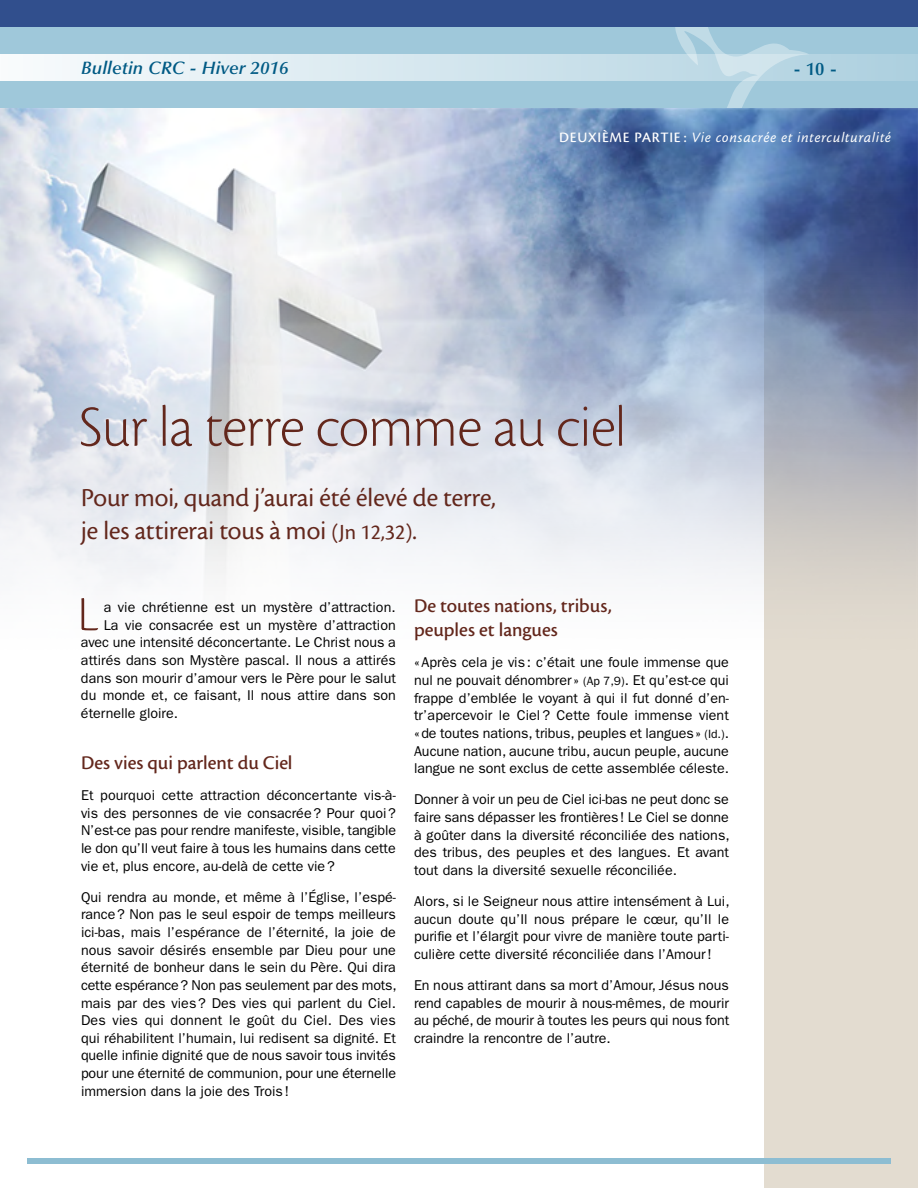
<style>
.page{position:relative;width:918px;height:1188px;background:#fff}
.page>*{position:absolute;margin:0;border:0;box-sizing:border-box;transform-origin:0 0}
.t1{font:60px "Cronos MM 250 39";color:#63271c}
.t2{font:51px "Cronos MM 250 34";color:#63271c}
.t3{font:27px/32.4px "Cronos MM 408 18";color:#63271c}
.t4{font:20.25px/24.3px "Cronos MM 479 13";color:#63271c}
.t5{font:italic 600 18px "Optima";letter-spacing:.01em;color:#005a84}
.t6{font:600 18px "Optima";color:#005a84}
.t7{font:15px "Cronos MM It 408 10";letter-spacing:.05em;color:#fff}
.t8{font:14.25px/17.7px "Franklin Gothic";color:#000;text-align:justify}
.s1{font-family:"Cronos MM 479 10"}
.s2{font-family:"Cronos MM 408 15";font-size:22.5px}
.s3{font-size:12px}
</style>
<div class="page">
<div style="left:765px;top:0;width:153px;height:1188px;background:#e3dcd0"></div>
<img style="left:0;top:108px;width:918px;height:575px">
<div style="left:0;top:0;width:918px;height:73px;background:#314f8d"></div>
<div style="left:27px;top:1158px;width:864px;height:6px;background:#8dbdd2"></div>
<div style="left:0;top:27px;width:918px;height:81px;background:#9fc8da"></div>
<svg style="left:675px;top:27px;width:133px;height:81px"></svg>
<svg style="left:0;top:54px;width:918px;height:27px;background:#d4e6ee"></svg>
<p class="t5" style="left:81px;top:57px;width:209px">Bulletin CRC - Hiver 2016</p>
<p class="t6" style="left:793px;top:58px;width:45px">- 10 -</p>
<p class="t7" style="left:559px;top:129px;width:333px"><span class="s1">DEUXIÈME PARTIE :</span> Vie consacrée et interculturalité</p>
<h1 class="t1" style="left:79px;top:396px;width:549px">Sur la terre comme au ciel</h1>
<h3 class="t3" style="left:81px;top:482px;width:417px">Pour moi, quand j’aurai été élevé de terre, je les attirerai tous à moi <span class="s2">(Jn 12,32)</span>.</h3>
<h2 class="t2" style="left:78px;top:588px;width:22px">L</h2>
<p class="t8" style="left:104px;top:598px;width:294px">a vie chrétienne est un mystère d’attraction.</p>
<p class="t8" style="left:104px;top:616px;width:294px">La vie consacrée est un mystère d’attraction</p>
<p class="t8" style="left:81px;top:634px;width:317px">avec une intensité déconcertante. Le Christ nous a</p>
<p class="t8" style="left:81px;top:651px;width:316px">attirés dans son Mystère pascal. Il nous a attirés</p>
<p class="t8" style="left:81px;top:669px;width:316px">dans son mourir d’amour vers le Père pour le salut</p>
<p class="t8" style="left:81px;top:687px;width:317px">du monde et, ce faisant, Il nous attire dans son</p>
<p class="t8" style="left:81px;top:704px;width:99px">éternelle gloire.</p>
<h3 class="t4" style="left:81px;top:751px;width:213px">Des vies qui parlent du Ciel</h3>
<p class="t8" style="left:81px;top:787px;width:317px">Et pourquoi cette attraction déconcertante vis-à&shy;vis des personnes de vie consacrée? Pour quoi?<br>N’est-ce pas pour rendre manifeste, visible, tangible le don qu’Il veut faire à tous les humains dans cette vie et, plus encore, au-delà de cette vie?</p>
<p class="t8" style="left:81px;top:888px;width:317px">Qui rendra au monde, et même à l’Église, l’espé&shy;rance? Non pas le seul espoir de temps meilleurs ici-bas, mais l’espérance de l’éternité, la joie de nous savoir désirés ensemble par Dieu pour une éternité de bonheur dans le sein du Père. Qui dira cette espérance? Non pas seulement par des mots, mais par des vies? Des vies qui parlent du Ciel.<br>Des vies qui donnent le goût du Ciel. Des vies qui réhabilitent l’humain, lui redisent sa dignité. Et quelle infinie dignité que de nous savoir tous invités pour une éternité de communion, pour une éternelle immersion dans la joie des Trois!</p>
<h3 class="t4" style="left:414px;top:594px;width:199px">De toutes nations, tribus, peuples et langues</h3>
<p class="t8" style="left:414px;top:654px;width:317px">«Après cela je vis: c’était une foule immense que nul ne pouvait dénombrer » <span class="s3">(Ap 7,9)</span>. Et qu’est-ce qui frappe d’emblée le voyant à qui il fut donné d’en&shy;tr’apercevoir le Ciel ? Cette foule immense vient «de toutes nations, tribus, peuples et langues» <span class="s3">(Id.)</span>.<br>Aucune nation, aucune tribu, aucun peuple, aucune langue ne sont exclus de cette assemblée céleste.</p>
<p class="t8" style="left:414px;top:791px;width:317px">Donner à voir un peu de Ciel ici-bas ne peut donc se faire sans dépasser les frontières! Le Ciel se donne à goûter dans la diversité réconciliée des nations, des tribus, des peuples et des langues. Et avant tout dans la diversité sexuelle réconciliée.</p>
<p class="t8" style="left:414px;top:892px;width:317px">Alors, si le Seigneur nous attire intensément à Lui, aucun doute qu’Il nous prépare le cœur, qu’Il le purifie et l’élargit pour vivre de manière toute parti&shy;culière cette diversité réconciliée dans l’Amour!</p>
<p class="t8" style="left:414px;top:976px;width:317px">En nous attirant dans sa mort d’Amour, Jésus nous rend capables de mourir à nous-mêmes, de mourir au péché, de mourir à toutes les peurs qui nous font craindre la rencontre de l’autre.</p>
</div>
